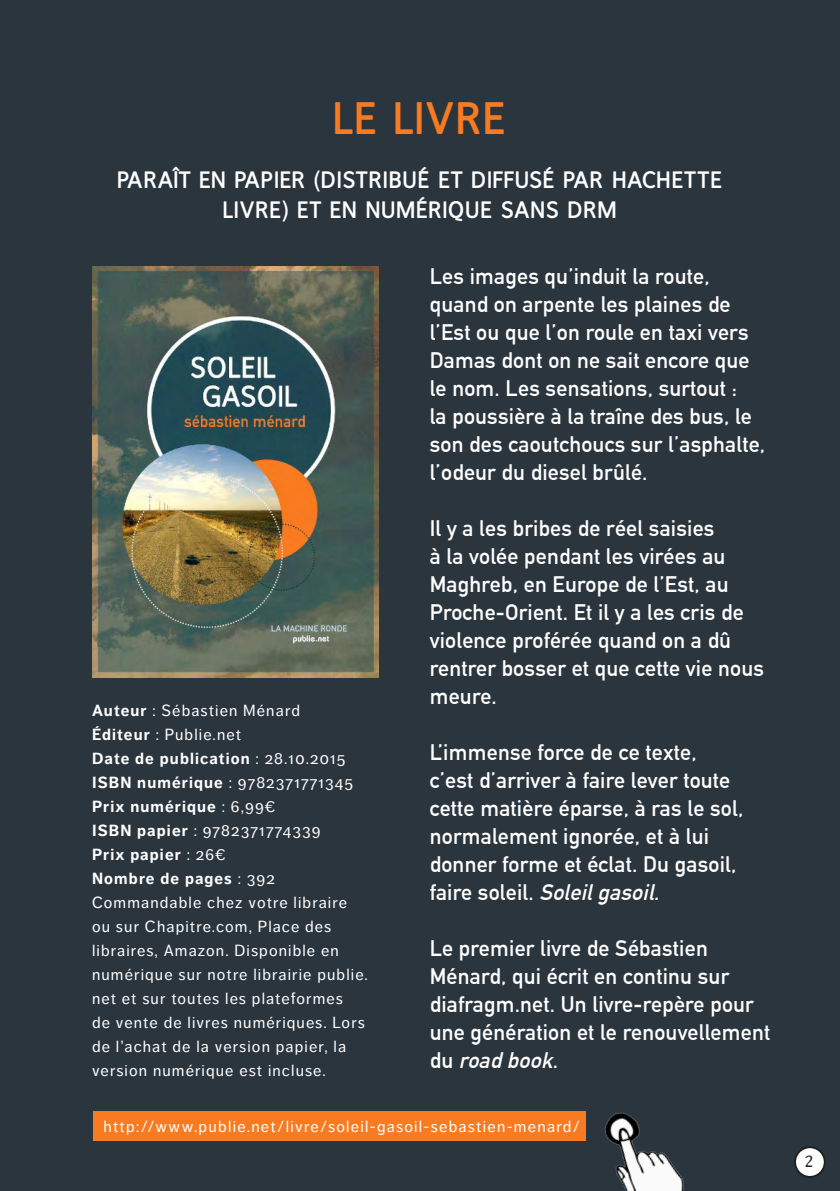
<style>
.page{position:relative;width:840px;height:1191px;background:#fff}
.page>*{position:absolute;margin:0;border:0;box-sizing:border-box;transform-origin:0 0}
.t1{font:700 46px "Fran Klein";color:#f87b21}
.t2{font:700 24px "Fran Klein";color:#fff}
.t3{font:700 22px/28px "DIN Alternate";letter-spacing:.01em;color:#fff}
.t4{font:18px "Anaktoria";color:#21211e}
.t5{font:16px/24px "Dagny Pro";letter-spacing:.07em;color:#fff}
.s1{font-weight:700}
.s2{font-style:italic}
</style>
<div class="page">
<div style="left:0;top:0;width:839px;height:1191px;background:#2b353e"></div>
<div style="left:794px;top:1147px;width:30px;height:30px;background:#fff;border-radius:50%"></div>
<div style="left:793px;top:1146px;width:32px;height:32px;border:2px solid #21211e;border-radius:50%"></div>
<div style="left:93px;top:1110px;width:492px;height:30px;background:#f87b21"></div>
<img style="left:571px;top:1071px;width:137px;height:120px">
<img style="left:92px;top:266px;width:286px;height:411px">
<h1 class="t1" style="left:333px;top:92px;width:175px">LE LIVRE</h1>
<p class="t2" style="left:117px;top:166px;width:27px">PARA</p>
<p class="t2" style="left:173px;top:166px;width:74px">ÎTEN PAPIER</p>
<p class="t2" style="left:313px;top:166px;width:20px">(DISTRIBUÉ</p>
<p class="t2" style="left:438px;top:166px;width:90px">ET DIFFUSÉ</p>
<p class="t2" style="left:563px;top:166px;width:14px">PAR</p>
<p class="t2" style="left:611px;top:166px;width:31px">HACHETTE</p>
<p class="t2" style="left:222px;top:196px;width:23px">LIVRE</p>
<p class="t2" style="left:282px;top:196px;width:99px">) ETENNUMÉRIQUE</p>
<p class="t2" style="left:500px;top:196px;width:15px">SANS</p>
<p class="t2" style="left:567px;top:196px;width:52px">DRM</p>
<p class="t5" style="left:92px;top:698px;width:277px"><span class="s1">Auteur</span> : Sébastien Ménard<br><span class="s1">Éditeur</span> : Publie.net<br><span class="s1">Date de publication</span> : 28.10.2015<br><span class="s1">ISBN numérique</span> : 9782371771345<br><span class="s1">Prix numérique</span> : 6,99€<br><span class="s1">ISBN papier</span> : 9782371774339<br><span class="s1">Prix papier</span> : 26€<br><span class="s1">Nombre de pages</span> : 392<br>Commandable chez votre libraire ou sur Chapitre.com, Place des libraires, Amazon. Disponible en numérique sur notre librairie publie. net et sur toutes les plateformes<br>de vente de livres numériques. Lors de l’achat de la version papier, la version numérique est incluse.</p>
<p class="t3" style="left:429px;top:260px;width:337px">Les images qu’induit la route, quand on arpente les plaines de l’Est ou que l’on roule en taxi vers<br>Damas dont on ne sait encore que le nom. Les sensations, surtout :<br>la poussière à la traîne des bus, le son des caoutchoucs sur l’asphalte, l’odeur du diesel brûlé.</p>
<p class="t3" style="left:429px;top:512px;width:335px">Il y a les bribes de réel saisies<br>à la volée pendant les virées au<br>Maghreb, en Europe de l’Est, au<br>Proche-Orient. Et il y a les cris de violence proférée quand on a dû rentrer bosser et que cette vie nous meure.</p>
<p class="t3" style="left:429px;top:736px;width:315px">L’immense force de ce texte, c’est d’arriver à faire lever toute cette matière éparse, à ras le sol, normalement ignorée, et à lui donner forme et éclat. Du gasoil, fa i re s o l e i l . <span class="s2">Soleilgasoil.</span></p>
<p class="t3" style="left:429px;top:932px;width:342px">Le premier livre de Sébastien<br>Ménard, qui écrit en continu sur diafragm.net. Un livre-repère pour une génération et le renouvellement d u <span class="s2">road book</span>.</p>
<p class="t5" style="left:103px;top:1114px;width:478px">http://www.publie.net/livre/soleil-gasoil-sebastien-menard/</p>
<p class="t4" style="left:804px;top:1150px;width:10px">2</p>
</div>
